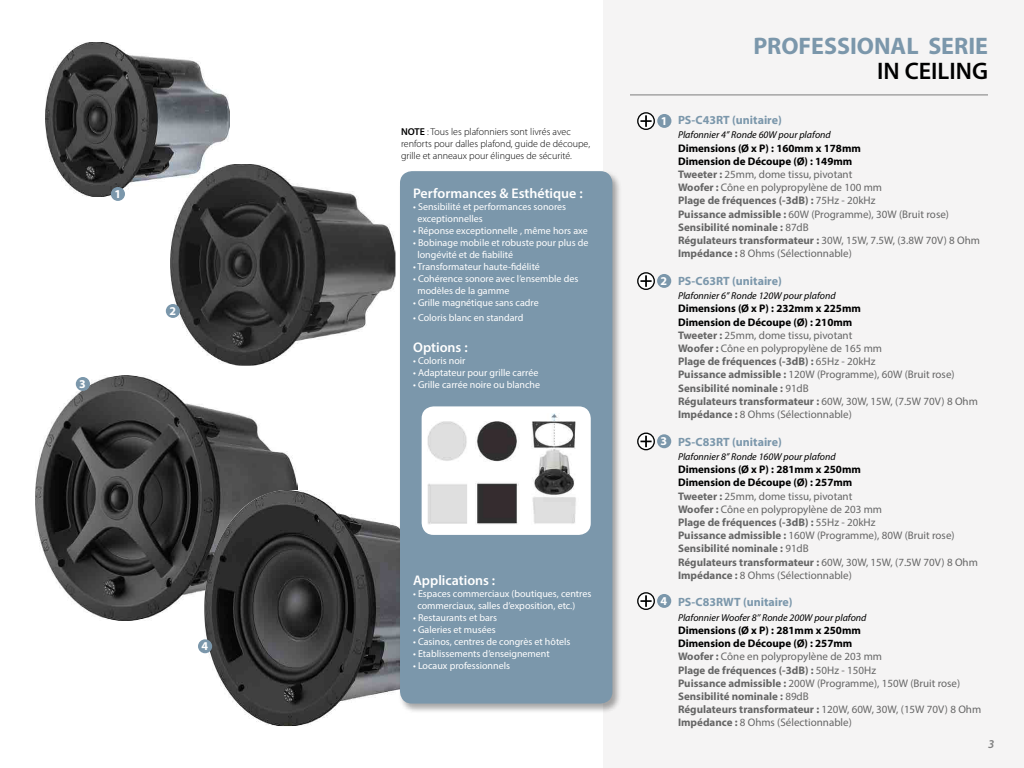
<style>
.page{position:relative;width:1024px;height:768px;background:#fff}
.page>*{position:absolute;margin:0;border:0;box-sizing:border-box;transform-origin:0 0}
.t1{font:700 24px "Myriad Pro";color:#7b97ab}
.t2{font:600 24px "Myriad Pro";color:#000}
.t3{font:600 14px "Myriad Pro";color:#fff}
.t4{font:700 12px "Myriad Pro";color:#7b97ab}
.t5{font:700 12px "Myriad Pro";color:#fff}
.t6{font:italic 600 12px "Myriad Pro";color:#808080}
.t7{font:11px/13.2px "Myriad Pro";color:#666}
.t8{font:10px/12px "Myriad Pro";color:#fff}
.t9{font:italic 10px "Myriad Pro";color:#000}
.t10{font:300 10px/12px "Myriad Pro";color:#000}
.s1{font-weight:600}
.s2{font-weight:700;color:#000}
.s3{font-weight:700}
</style>
<div class="page">
<img style="left:36px;top:376px;width:261px;height:244px">
<div style="left:603px;top:0;width:421px;height:768px;background:#f5f4f4"></div>
<hr style="left:630px;top:95px;width:358px;height:1px;background:#000">
<div style="left:657px;top:114px;width:14px;height:14px;background:#7b97ab;border-radius:50%"></div>
<div style="left:657px;top:274px;width:14px;height:14px;background:#7b97ab;border-radius:50%"></div>
<div style="left:657px;top:434px;width:14px;height:14px;background:#7b97ab;border-radius:50%"></div>
<div style="left:657px;top:594px;width:14px;height:14px;background:#7b97ab;border-radius:50%"></div>
<svg style="left:638px;top:113px;width:16px;height:16px"></svg>
<div style="left:637px;top:112px;width:18px;height:18px;border:1px solid #010202;border-radius:50%"></div>
<svg style="left:640px;top:115px;width:12px;height:12px"></svg>
<svg style="left:638px;top:273px;width:16px;height:16px"></svg>
<div style="left:637px;top:272px;width:18px;height:18px;border:1px solid #010202;border-radius:50%"></div>
<svg style="left:640px;top:275px;width:12px;height:12px"></svg>
<svg style="left:638px;top:433px;width:16px;height:17px"></svg>
<div style="left:637px;top:433px;width:18px;height:17px;border:1px solid #010202;border-radius:50%"></div>
<svg style="left:640px;top:436px;width:12px;height:11px"></svg>
<svg style="left:638px;top:593px;width:16px;height:16px"></svg>
<div style="left:637px;top:592px;width:18px;height:18px;border:1px solid #010202;border-radius:50%"></div>
<svg style="left:640px;top:595px;width:12px;height:12px"></svg>
<img style="left:45px;top:42px;width:185px;height:155px">
<img style="left:170px;top:164px;width:225px;height:202px">
<img style="left:204px;top:490px;width:194px;height:236px">
<div style="left:398px;top:170px;width:224px;height:544px;background:#000;opacity:.34"></div>
<div style="left:400px;top:171px;width:212px;height:533px;background:#7b97ab;border-radius:12px"></div>
<div style="left:422px;top:406px;width:169px;height:129px;background:#fff;border-radius:12px"></div>
<img style="left:427px;top:414px;width:149px;height:110px">
<div style="left:198px;top:639px;width:14px;height:14px;background:#7b97ab;border-radius:50%"></div>
<div style="left:76px;top:377px;width:14px;height:14px;background:#7b97ab;border-radius:50%"></div>
<div style="left:166px;top:304px;width:14px;height:14px;background:#7b97ab;border-radius:50%"></div>
<div style="left:111px;top:187px;width:14px;height:14px;background:#7b97ab;border-radius:50%"></div>
<p class="t5" style="left:114px;top:186px;width:8px">1</p>
<p class="t5" style="left:79px;top:376px;width:8px">3</p>
<p class="t5" style="left:169px;top:303px;width:8px">2</p>
<p class="t5" style="left:202px;top:638px;width:8px">4</p>
<p class="t10" style="left:401px;top:126px;width:191px"><span class="s1">NOTE</span> : Tous les plafonniers sont livrés avec renforts pour dalles plafond, guide de découpe, grille et anneaux pour élingues de sécurité.</p>
<p class="t3" style="left:413px;top:185px;width:171px">Performances &amp; Esthétique :</p>
<p class="t8" style="left:417px;top:201px;width:150px;text-indent:-4px">• Sensibilité et performances sonores exceptionnelles</p>
<p class="t8" style="left:413px;top:225px;width:176px">• Réponse exceptionnelle , même hors axe</p>
<p class="t8" style="left:417px;top:237px;width:173px;text-indent:-4px">• Bobinage mobile et robuste pour plus de longévité et de fiabilité</p>
<p class="t8" style="left:413px;top:261px;width:128px">• Transformateur haute-fidélité</p>
<p class="t8" style="left:417px;top:273px;width:162px;text-indent:-4px">• Cohérence sonore avec l’ensemble des modèles de la gamme</p>
<p class="t8" style="left:413px;top:297px;width:127px">• Grille magnétique sans cadre</p>
<p class="t8" style="left:413px;top:311px;width:112px">• Coloris blanc en standard</p>
<p class="t3" style="left:413px;top:338px;width:56px">Options :</p>
<p class="t8" style="left:413px;top:354px;width:54px">• Coloris noir</p>
<p class="t8" style="left:413px;top:366px;width:127px">• Adaptateur pour grille carrée</p>
<p class="t8" style="left:413px;top:378px;width:129px">• Grille carrée noire ou blanche</p>
<p class="t3" style="left:413px;top:571px;width:84px">Applications :</p>
<p class="t8" style="left:417px;top:587px;width:176px;text-indent:-4px">• Espaces commerciaux (boutiques, centres commerciaux, salles d’exposition, etc.)</p>
<p class="t8" style="left:413px;top:611px;width:86px">• Restaurants et bars</p>
<p class="t8" style="left:413px;top:623px;width:84px">• Galeries et musées</p>
<p class="t8" style="left:413px;top:635px;width:159px">• Casinos, centres de congrès et hôtels</p>
<p class="t8" style="left:413px;top:647px;width:138px">• Etablissements d’enseignement</p>
<p class="t8" style="left:413px;top:659px;width:98px">• Locaux professionnels</p>
<h1 class="t1" style="left:753px;top:30px;width:236px">PROFESSIONAL SERIE</h1>
<h1 class="t2" style="left:877px;top:56px;width:112px">IN CEILING</h1>
<p class="t5" style="left:661px;top:113px;width:8px">1</p>
<p class="t5" style="left:661px;top:273px;width:8px">2</p>
<p class="t5" style="left:661px;top:433px;width:8px">3</p>
<p class="t5" style="left:661px;top:593px;width:8px">4</p>
<p class="t4" style="left:678px;top:112px;width:105px">PS-C43RT (unitaire)</p>
<p class="t9" style="left:678px;top:129px;width:154px">Plafonnier 4’’ Ronde 60W pour plafond</p>
<p class="t7" style="left:678px;top:141px;width:304px"><span class="s2">Dimensions (Ø x P) : 160mm x 178mm<br>Dimension de Découpe (Ø) : 149mm<br></span><span class="s3">Tweeter :</span> 25mm, dome tissu, pivotant<br><span class="s3">Woofer :</span> Cône en polypropylène de 100 mm<br><span class="s3">Plage de fréquences (-3dB) :</span> 75Hz - 20kHz<br><span class="s3">Puissance admissible :</span> 60W (Programme), 30W (Bruit rose)<br><span class="s3">Sensibilité nominale :</span> 87dB<br><span class="s3">Régulateurs transformateur :</span> 30W, 15W, 7.5W, (3.8W 70V) 8 Ohm <span class="s3">Impédance :</span> 8 Ohms (Sélectionnable)</p>
<p class="t4" style="left:678px;top:273px;width:105px">PS-C63RT (unitaire)</p>
<p class="t9" style="left:678px;top:290px;width:159px">Plafonnier 6’’ Ronde 120W pour plafond</p>
<p class="t7" style="left:678px;top:302px;width:301px"><span class="s2">Dimensions (Ø x P) : 232mm x 225mm<br>Dimension de Découpe (Ø) : 210mm<br></span><span class="s3">Tweeter :</span> 25mm, dome tissu, pivotant<br><span class="s3">Woofer :</span> Cône en polypropylène de 165 mm<br><span class="s3">Plage de fréquences (-3dB) :</span> 65Hz - 20kHz<br><span class="s3">Puissance admissible :</span> 120W (Programme), 60W (Bruit rose)<br><span class="s3">Sensibilité nominale :</span> 91dB<br><span class="s3">Régulateurs transformateur :</span> 60W, 30W, 15W, (7.5W 70V) 8 Ohm <span class="s3">Impédance :</span> 8 Ohms (Sélectionnable)</p>
<p class="t4" style="left:678px;top:434px;width:105px">PS-C83RT (unitaire)</p>
<p class="t9" style="left:678px;top:450px;width:159px">Plafonnier 8’’ Ronde 160W pour plafond</p>
<p class="t7" style="left:678px;top:463px;width:301px"><span class="s2">Dimensions (Ø x P) : 281mm x 250mm<br>Dimension de Découpe (Ø) : 257mm<br></span><span class="s3">Tweeter :</span> 25mm, dome tissu, pivotant<br><span class="s3">Woofer :</span> Cône en polypropylène de 203 mm<br><span class="s3">Plage de fréquences (-3dB) :</span> 55Hz - 20kHz<br><span class="s3">Puissance admissible :</span> 160W (Programme), 80W (Bruit rose)<br><span class="s3">Sensibilité nominale :</span> 91dB<br><span class="s3">Régulateurs transformateur :</span> 60W, 30W, 15W, (7.5W 70V) 8 Ohm <span class="s3">Impédance :</span> 8 Ohms (Sélectionnable)</p>
<p class="t4" style="left:678px;top:595px;width:116px">PS-C83RWT (unitaire)</p>
<p class="t9" style="left:678px;top:611px;width:190px">Plafonnier Woofer 8’’ Ronde 200W pour plafond</p>
<p class="t7" style="left:678px;top:624px;width:305px"><span class="s2">Dimensions (Ø x P) : 281mm x 250mm<br>Dimension de Découpe (Ø) : 257mm<br></span><span class="s3">Woofer :</span> Cône en polypropylène de 203 mm<br><span class="s3">Plage de fréquences (-3dB) :</span> 50Hz - 150Hz<br><span class="s3">Puissance admissible :</span> 200W (Programme), 150W (Bruit rose)<br><span class="s3">Sensibilité nominale :</span> 89dB<br><span class="s3">Régulateurs transformateur :</span> 120W, 60W, 30W, (15W 70V) 8 Ohm <span class="s3">Impédance :</span> 8 Ohms (Sélectionnable)</p>
<p class="t6" style="left:988px;top:736px;width:8px">3</p>
</div>
